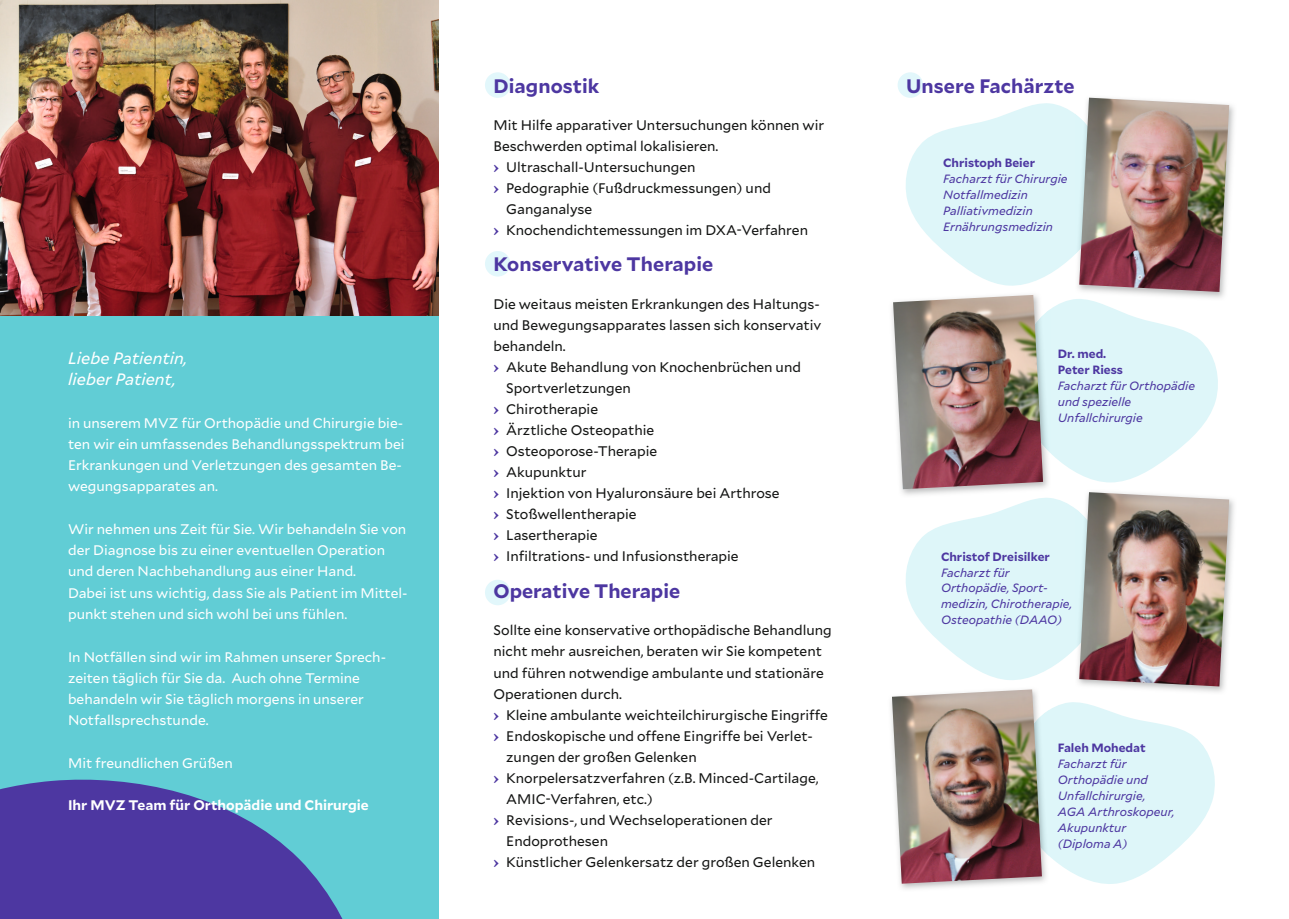
<style>
.page{position:relative;width:1289px;height:919px;background:#fff}
.page>*{position:absolute;margin:0;border:0;box-sizing:border-box;transform-origin:0 0}
.t1{font:700 19.5px "Mallory";letter-spacing:.005em;color:#4d37a1}
.t2{font:italic 16.5px/21.3px "Mallory";color:#fff}
.t3{font:13.8px "Mallory";color:#131413}
.t4{font:13.8px/21.3px "Mallory";color:#fff}
.t5{font:700 13.8px "Mallory";color:#fff}
.t6{font:italic 12px/15.9px "Mallory";color:#4d37a1}
.t7{font:700 12px/15.9px "Mallory";color:#4d37a1}
.s1{font-weight:700;color:#4d37a1}
</style>
<div class="page">
<div style="left:485px;top:251px;width:25px;height:25px;background:#e2f7fb;border-radius:50%"></div>
<div style="left:897px;top:72px;width:26px;height:26px;background:#e2f7fb;border-radius:50%"></div>
<div style="left:485px;top:72px;width:25px;height:26px;background:#e2f7fb;border-radius:50%"></div>
<div style="left:0;top:0;width:438px;height:918px;background:#61cdd5"></div>
<svg style="left:0;top:779px;width:342px;height:139px;fill:#4d37a1"></svg>
<img style="left:0;top:0;width:438px;height:316px">
<svg style="left:906px;top:103px;width:169px;height:183px"></svg>
<img style="left:1078px;top:97px;width:156px;height:201px">
<img style="left:1075px;top:114px;width:4px;height:140px">
<img style="left:1079px;top:98px;width:150px;height:194px">
<svg style="left:1050px;top:299px;width:168px;height:183px"></svg>
<img style="left:892px;top:294px;width:156px;height:201px">
<img style="left:1043px;top:309px;width:7px;height:144px">
<img style="left:893px;top:295px;width:150px;height:194px">
<svg style="left:905px;top:498px;width:170px;height:182px"></svg>
<img style="left:1075px;top:499px;width:159px;height:193px">
<img style="left:1075px;top:508px;width:4px;height:140px">
<img style="left:1079px;top:492px;width:150px;height:194px">
<svg style="left:1049px;top:702px;width:166px;height:182px"></svg>
<img style="left:891px;top:700px;width:155px;height:189px">
<img style="left:1041px;top:709px;width:8px;height:147px">
<img style="left:892px;top:689px;width:149px;height:194px">
<div style="left:485px;top:579px;width:25px;height:26px;background:#e2f7fb;border-radius:50%"></div>
<p class="t2" style="left:68px;top:346px;width:121px">Liebe Patientin, lieber Patient,</p>
<p class="t4" style="left:68px;top:411px;width:338px">in unserem MVZ für Orthopädie und Chirurgie bie&shy;ten wir ein umfassendes Behandlungsspektrum bei Erkrankungen und Verletzungen des gesamten Be&shy;wegungsapparates an.</p>
<p class="t4" style="left:68px;top:517px;width:341px">Wir nehmen uns Zeit für Sie. Wir behandeln Sie von der Diagnose bis zu einer eventuellen Operation und deren Nachbehandlung aus einer Hand.<br>Dabei ist uns wichtig, dass Sie als Patient im Mittel&shy;punkt stehen und sich wohl bei uns fühlen.</p>
<p class="t4" style="left:68px;top:645px;width:319px">In Notfällen sind wir im Rahmen unserer Sprech&shy;zeiten täglich für Sie da. Auch ohne Termine behandeln wir Sie täglich morgens in unserer Notfallsprechstunde.</p>
<p class="t4" style="left:68px;top:751px;width:166px">Mit freundlichen Grüßen</p>
<p class="t5" style="left:68px;top:795px;width:302px">Ihr MVZ Team für Orthopädie und Chirurgie</p>
<h1 class="t1" style="left:493px;top:71px;width:107px">Diagnostik</h1>
<p class="t3" style="left:493px;top:115px;width:332px">Mit Hilfe apparativer Untersuchungen können wir</p>
<p class="t3" style="left:493px;top:136px;width:226px">Beschwerden optimal lokalisieren.</p>
<p class="t3" style="left:493px;top:157px;width:204px"><span class="s1">›</span> Ultraschall-Untersuchungen</p>
<p class="t3" style="left:493px;top:178px;width:279px"><span class="s1">›</span> Pedographie (Fußdruckmessungen) und</p>
<p class="t3" style="left:506px;top:199px;width:88px">Ganganalyse</p>
<p class="t3" style="left:493px;top:220px;width:316px"><span class="s1">›</span> Knochendichtemessungen im DXA-Verfahren</p>
<h1 class="t1" style="left:493px;top:249px;width:221px">Konservative Therapie</h1>
<p class="t3" style="left:493px;top:294px;width:328px">Die weitaus meisten Erkrankungen des Haltungs-</p>
<p class="t3" style="left:493px;top:315px;width:329px">und Bewegungsapparates lassen sich konservativ</p>
<p class="t3" style="left:493px;top:336px;width:74px">behandeln.</p>
<p class="t3" style="left:493px;top:357px;width:309px"><span class="s1">›</span> Akute Behandlung von Knochenbrüchen und</p>
<p class="t3" style="left:506px;top:378px;width:126px">Sportverletzungen</p>
<p class="t3" style="left:493px;top:399px;width:106px"><span class="s1">›</span> Chirotherapie</p>
<p class="t3" style="left:493px;top:420px;width:162px"><span class="s1">›</span> Ärztliche Osteopathie</p>
<p class="t3" style="left:493px;top:441px;width:165px"><span class="s1">›</span> Osteoporose-Therapie</p>
<p class="t3" style="left:493px;top:462px;width:95px"><span class="s1">›</span> Akupunktur</p>
<p class="t3" style="left:493px;top:483px;width:288px"><span class="s1">›</span> Injektion von Hyaluronsäure bei Arthrose</p>
<p class="t3" style="left:493px;top:504px;width:144px"><span class="s1">›</span> Stoßwellentherapie</p>
<p class="t3" style="left:493px;top:525px;width:106px"><span class="s1">›</span> Lasertherapie</p>
<p class="t3" style="left:493px;top:546px;width:247px"><span class="s1">›</span> Infiltrations- und Infusionstherapie</p>
<h1 class="t1" style="left:493px;top:576px;width:188px">Operative Therapie</h1>
<p class="t3" style="left:493px;top:620px;width:340px">Sollte eine konservative orthopädische Behandlung</p>
<p class="t3" style="left:493px;top:641px;width:330px">nicht mehr ausreichen, beraten wir Sie kompetent</p>
<p class="t3" style="left:493px;top:662px;width:332px">und führen notwendige ambulante und stationäre</p>
<p class="t3" style="left:493px;top:684px;width:130px">Operationen durch.</p>
<p class="t3" style="left:493px;top:705px;width:336px"><span class="s1">›</span> Kleine ambulante weichteilchirurgische Eingriffe</p>
<p class="t3" style="left:493px;top:726px;width:321px"><span class="s1">›</span> Endoskopische und offene Eingriffe bei Verlet-</p>
<p class="t3" style="left:506px;top:747px;width:192px">zungen der großen Gelenken</p>
<p class="t3" style="left:493px;top:768px;width:327px"><span class="s1">›</span> Knorpelersatzverfahren (z.B. Minced-Cartilage,</p>
<p class="t3" style="left:506px;top:789px;width:148px">AMIC-Verfahren, etc.)</p>
<p class="t3" style="left:493px;top:810px;width:281px"><span class="s1">›</span> Revisions-, und Wechseloperationen der</p>
<p class="t3" style="left:506px;top:831px;width:103px">Endoprothesen</p>
<p class="t3" style="left:493px;top:852px;width:323px"><span class="s1">›</span> Künstlicher Gelenkersatz der großen Gelenken</p>
<h1 class="t1" style="left:906px;top:71px;width:170px">Unsere Fachärzte</h1>
<p class="t7" style="left:943px;top:154px;width:93px">Christoph Beier</p>
<p class="t6" style="left:943px;top:170px;width:126px">Facharzt für Chirurgie<br>Notfallmedizin<br>Palliativmedizin<br>Ernährungsmedizin</p>
<p class="t7" style="left:1057px;top:345px;width:67px">Dr. med.<br>Peter Riess</p>
<p class="t6" style="left:1057px;top:377px;width:139px">Facharzt für Orthopädie und spezielle<br>Unfallchirurgie</p>
<p class="t7" style="left:941px;top:547px;width:110px">Christof Dreisilker</p>
<p class="t6" style="left:941px;top:563px;width:133px">Facharzt für<br>Orthopädie, Sport&shy;medizin, Chirotherapie,<br>Osteopathie (DAAO)</p>
<p class="t7" style="left:1057px;top:739px;width:89px">Faleh Mohedat</p>
<p class="t6" style="left:1057px;top:755px;width:118px">Facharzt für<br>Orthopädie und<br>Unfallchirurgie,<br>AGA Arthroskopeur,<br>Akupunktur (Diploma A)</p>
</div>
